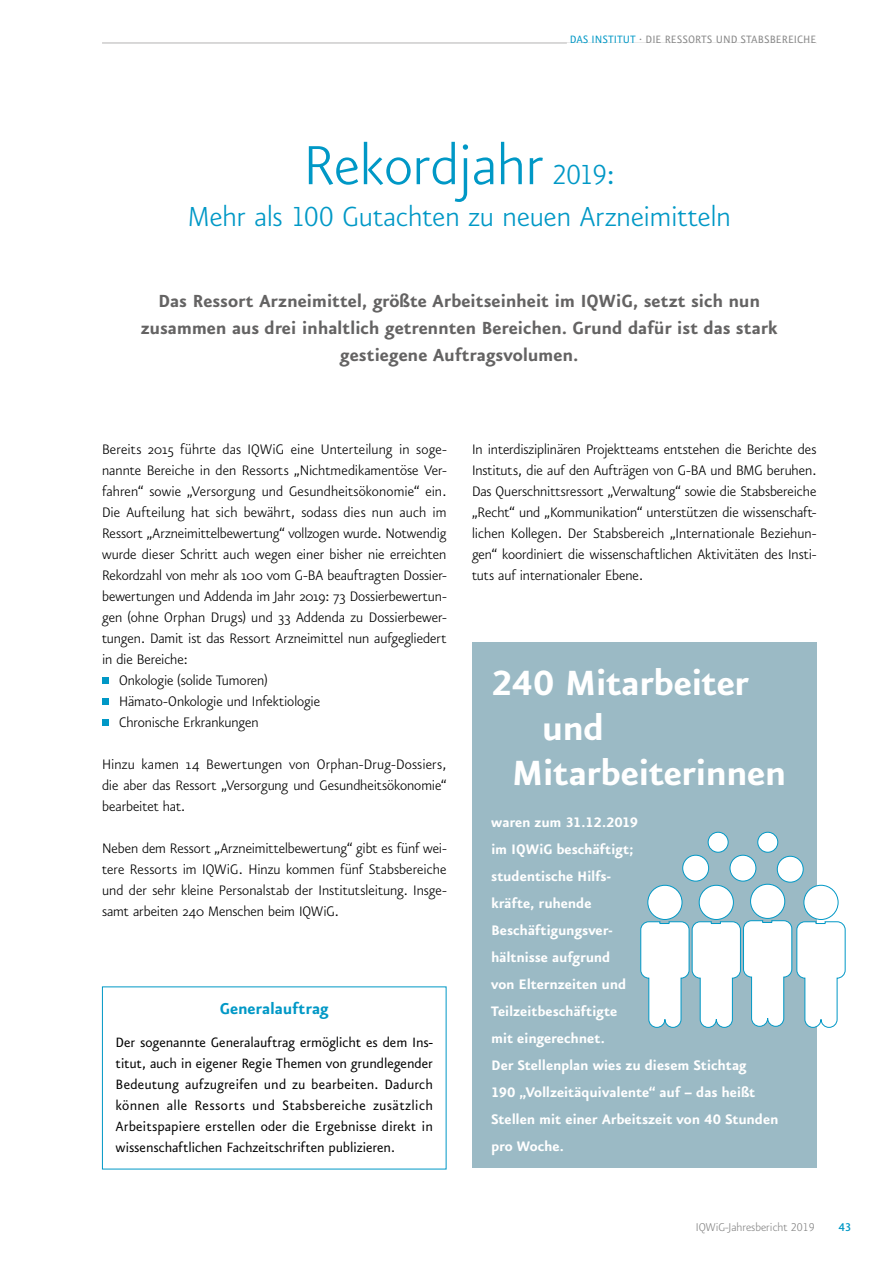
<style>
.page{position:relative;width:893px;height:1263px;background:#fff}
.page>*{position:absolute;margin:0;border:0;box-sizing:border-box;transform-origin:0 0}
.t1{font:300 66px "Eureka Sans CE";color:#0098c6}
.t2{font:700 42px "Eureka Sans CE";letter-spacing:-.02em;color:#fff}
.t3{font:300 33px "Eureka Sans CE";color:#0098c6}
.t4{font:700 21px/27px "Eureka Sans CE";letter-spacing:-.01em;color:#646363;text-align:center}
.t5{font:700 18.75px "Eureka Sans CE";letter-spacing:-.01em;color:#0098c6}
.t6{font:300 16.5px/21px "Eureka Sans CE";color:#000;text-align:justify}
.t7{font:700 16.5px/27px "Eureka Sans CE";letter-spacing:-.01em;color:#fff}
.t8{font:16.5px "Eureka Sans CE Bold Caps";letter-spacing:-.035em;color:#fff}
.t9{font:16.2px/21px "Eureka Sans CE";letter-spacing:-.01em;color:#000;text-align:justify}
.t10{font:300 13.5px "Eureka Sans CE";color:#878787}
.t11{font:13.5px "Eureka Sans CE Medium Caps";color:#0098c6}
.t12{font:12.75px "Eureka Sans CE";letter-spacing:.005em;color:#878787}
.s1{color:#0098c6}
.s2{font-family:"Eureka Sans CE Light Caps";font-weight:400;font-size:33px}
.s3{font-size:33px}
.s4{font-family:"Eureka Sans CE Light Caps";font-weight:400}
.s5{font-family:"Eureka Sans CE Bold Caps";font-weight:400}
.s6{font-family:"Eureka Sans CE";font-weight:700}
</style>
<div class="page">
<hr style="left:102px;top:43px;width:714px;height:1px;background:#b3b2b2">
<hr style="left:567px;top:42px;width:249px;height:2px;background:#fff">
<div style="left:102px;top:677px;width:6px;height:7px;background:#0098c6"></div>
<div style="left:102px;top:698px;width:6px;height:7px;background:#0098c6"></div>
<div style="left:102px;top:719px;width:6px;height:7px;background:#0098c6"></div>
<div style="left:472px;top:643px;width:344px;height:525px;background:#9bbac5"></div>
<div style="left:708px;top:832px;width:20px;height:20px;background:#fff;border-radius:50%"></div>
<div style="left:708px;top:832px;width:20px;height:21px;border:1px solid #0098c6;border-radius:50%"></div>
<div style="left:758px;top:832px;width:20px;height:20px;background:#fff;border-radius:50%"></div>
<div style="left:757px;top:832px;width:21px;height:21px;border:1px solid #0098c6;border-radius:50%"></div>
<div style="left:730px;top:855px;width:26px;height:26px;background:#fff;border-radius:50%"></div>
<div style="left:730px;top:855px;width:26px;height:26px;border:1px solid #0098c6;border-radius:50%"></div>
<div style="left:683px;top:855px;width:26px;height:26px;background:#fff;border-radius:50%"></div>
<div style="left:682px;top:855px;width:27px;height:26px;border:1px solid #0098c6;border-radius:50%"></div>
<div style="left:777px;top:856px;width:26px;height:26px;background:#fff;border-radius:50%"></div>
<div style="left:777px;top:856px;width:27px;height:26px;border:1px solid #0098c6;border-radius:50%"></div>
<div style="left:699px;top:885px;width:34px;height:34px;background:#fff;border-radius:50%"></div>
<div style="left:699px;top:885px;width:35px;height:35px;border:1px solid #0098c6;border-radius:50%"></div>
<div style="left:750px;top:884px;width:35px;height:34px;background:#fff;border-radius:50%"></div>
<div style="left:750px;top:884px;width:35px;height:35px;border:1px solid #0098c6;border-radius:50%"></div>
<div style="left:804px;top:885px;width:34px;height:34px;background:#fff;border-radius:50%"></div>
<div style="left:803px;top:885px;width:35px;height:35px;border:1px solid #0098c6;border-radius:50%"></div>
<div style="left:648px;top:885px;width:34px;height:34px;background:#fff;border-radius:50%"></div>
<div style="left:647px;top:885px;width:35px;height:35px;border:1px solid #0098c6;border-radius:50%"></div>
<svg style="left:640px;top:920px;width:206px;height:108px"></svg>
<p class="t12" style="left:570px;top:33px;width:248px"><span class="s1">DAS INSTITUT</span> . DIE RESSORTS UND STABSBEREICHE</p>
<h1 class="t1" style="left:304px;top:132px;width:313px">Rekordjahr <span class="s2">2019</span><span class="s3">:</span></h1>
<h3 class="t3" style="left:188px;top:200px;width:545px">Mehr als <span class="s4">100</span> Gutachten zu neuen Arzneimitteln</h3>
<p class="t4" style="left:141px;top:287px;width:638px">Das Ressort Arzneimittel, größte Arbeitseinheit im IQWiG, setzt sich nun zusammen aus drei inhaltlich getrennten Bereichen. Grund dafür ist das stark gestiegene Auftragsvolumen.</p>
<p class="t6" style="left:102px;top:439px;width:346px">Bereits 2015 führte das IQWiG eine Unterteilung in soge-</p>
<p class="t6" style="left:102px;top:460px;width:346px">nannte Bereiche in den Ressorts „Nichtmedikamentöse Ver-</p>
<p class="t6" style="left:102px;top:481px;width:346px">fahren“ sowie „Versorgung und Gesundheitsökonomie“ ein.</p>
<p class="t6" style="left:102px;top:502px;width:346px">Die Aufteilung hat sich bewährt, sodass dies nun auch im</p>
<p class="t6" style="left:102px;top:523px;width:346px">Ressort „Arzneimittelbewertung“ vollzogen wurde. Notwendig</p>
<p class="t6" style="left:102px;top:544px;width:346px">wurde dieser Schritt auch wegen einer bisher nie erreichten</p>
<p class="t6" style="left:102px;top:565px;width:346px">Rekordzahl von mehr als 100 vom G-BA beauftragten Dossier-</p>
<p class="t6" style="left:102px;top:586px;width:346px">bewertungen und Addenda im Jahr 2019: 73 Dossierbewertun-</p>
<p class="t6" style="left:102px;top:607px;width:346px">gen (ohne Orphan Drugs) und 33 Addenda zu Dossierbewer-</p>
<p class="t6" style="left:102px;top:628px;width:346px">tungen. Damit ist das Ressort Arzneimittel nun aufgegliedert</p>
<p class="t6" style="left:102px;top:649px;width:87px">in die Bereiche:</p>
<p class="t6" style="left:119px;top:670px;width:150px">Onkologie (solide Tumoren)</p>
<p class="t6" style="left:119px;top:691px;width:203px">Hämato-Onkologie und Infektiologie</p>
<p class="t6" style="left:119px;top:712px;width:141px">Chronische Erkrankungen</p>
<p class="t6" style="left:102px;top:754px;width:346px">Hinzu kamen 14 Bewertungen von Orphan-Drug-Dossiers, die aber das Ressort „Versorgung und Gesundheitsökonomie“ bearbeitet hat.</p>
<p class="t6" style="left:102px;top:838px;width:346px">Neben dem Ressort „Arzneimittelbewertung“ gibt es fünf wei&shy;tere Ressorts im IQWiG. Hinzu kommen fünf Stabsbereiche und der sehr kleine Personalstab der Institutsleitung. Insge&shy;samt arbeiten 240 Menschen beim IQWiG.</p>
<p class="t5" style="left:220px;top:998px;width:111px">Generalauftrag</p>
<p class="t9" style="left:116px;top:1032px;width:319px">Der sogenannte Generalauftrag ermöglicht es dem Ins&shy;titut, auch in eigener Regie Themen von grundlegender Bedeutung aufzugreifen und zu bearbeiten. Dadurch können alle Ressorts und Stabsbereiche zusätzlich Arbeitspapiere erstellen oder die Ergebnisse direkt in wissenschaftlichen Fachzeitschriften publizieren.</p>
<p class="t6" style="left:472px;top:439px;width:346px">In interdisziplinären Projektteams entstehen die Berichte des Instituts, die auf den Aufträgen von G-BA und BMG beruhen.<br>Das Querschnittsressort „Verwaltung“ sowie die Stabsbereiche „Recht“ und „Kommunikation“ unterstützen die wissenschaft&shy;lichen Kollegen. Der Stabsbereich „Internationale Beziehun&shy;gen“ koordiniert die wissenschaftlichen Aktivitäten des Insti&shy;tuts auf internationaler Ebene.</p>
<h2 class="t2" style="left:491px;top:660px;width:259px"><span class="s5">240</span> Mitarbeiter</h2>
<h2 class="t2" style="left:542px;top:705px;width:64px">und</h2>
<h2 class="t2" style="left:511px;top:750px;width:276px">Mitarbeiterinnen</h2>
<p class="t8" style="left:491px;top:814px;width:149px"><span class="s6">waren zum</span> 31.12.2019</p>
<p class="t7" style="left:491px;top:836px;width:289px">im IQWiG beschäftigt;<br>studentische Hilfs-<br>kräfte, ruhende<br>Beschäftigungsver-<br>hältnisse aufgrund<br>von Elternzeiten und<br>Teilzeitbeschäftigte<br>mit eingerechnet.<br>Der Stellenplan wies zu diesem Stichtag<br><span class="s5">190</span> „Vollzeitäquivalente“ auf – das heißt<br>Stellen mit einer Arbeitszeit von <span class="s5">40</span> Stunden pro Woche.</p>
<p class="t10" style="left:696px;top:1220px;width:120px">IQWiG-Jahresbericht <span class="s4">2019</span></p>
<p class="t11" style="left:838px;top:1220px;width:14px">43</p>
</div>
